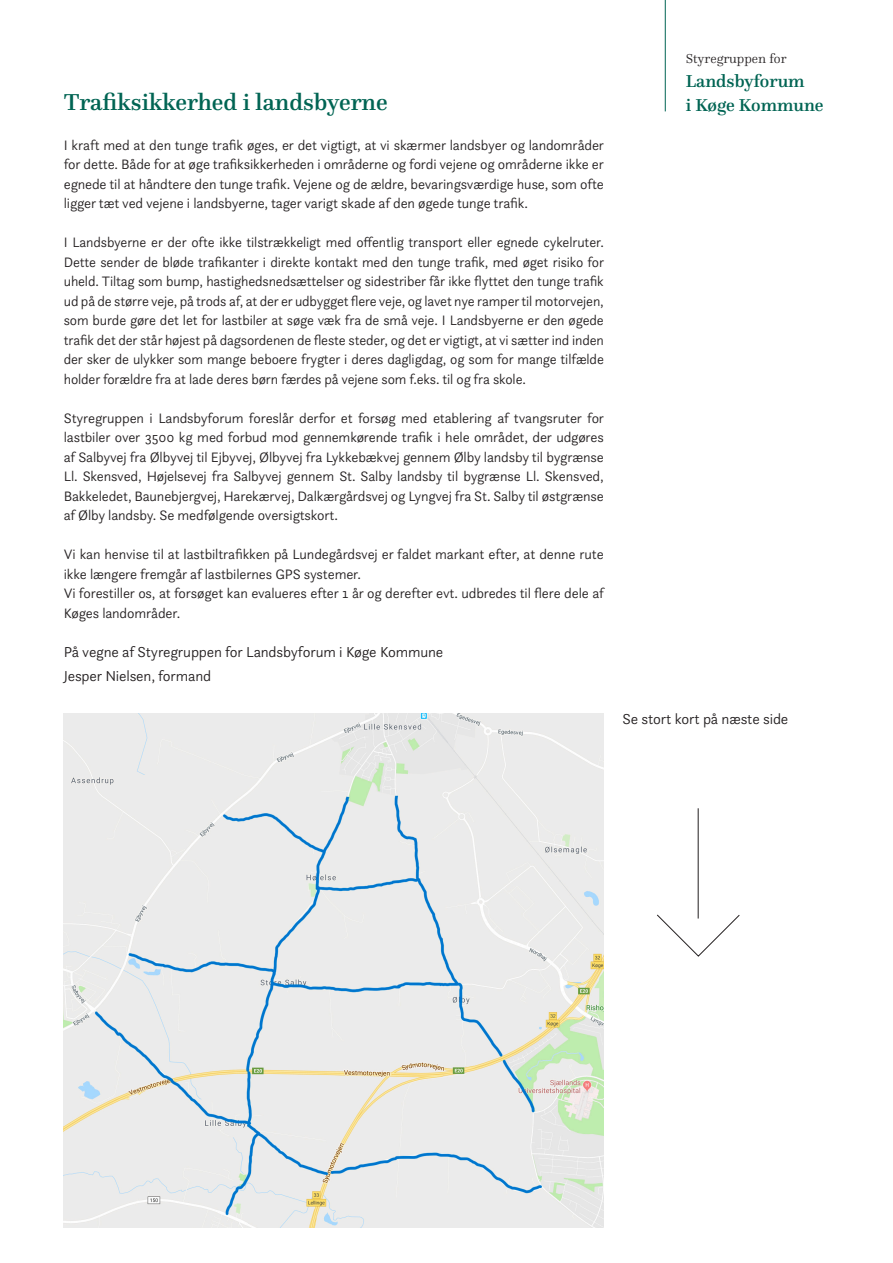
<style>
.page{position:relative;width:893px;height:1263px;background:#fff}
.page>*{position:absolute;margin:0;border:0;box-sizing:border-box;transform-origin:0 0}
.t1{font:500 24px "Questa";color:#006453}
.t2{font:500 18px "Questa";color:#006453}
.t3{font:300 15px "Questa Sans";letter-spacing:-.01em;color:#231f20}
.t4{font:300 14.25px/19.5px "Questa Sans";letter-spacing:-.01em;color:#231f20;text-align:justify}
.t5{font:300 13.5px "Questa";color:#231f20}
</style>
<div class="page">
<hr style="left:665px;top:0;width:1px;height:111px;background:#006453">
<img style="left:64px;top:713px;width:540px;height:514px">
<hr style="left:698px;top:808px;width:1px;height:110px;background:#231f20">
<svg style="left:657px;top:914px;width:83px;height:43px"></svg>
<p class="t1" style="left:64px;top:87px;width:325px">Trafiksikkerhed i landsbyerne</p>
<p class="t4" style="left:64px;top:135px;width:542px">I kraft med at den tunge trafik øges, er det vigtigt, at vi skærmer landsbyer og landområder for dette. Både for at øge trafiksikkerheden i områderne og fordi vejene og områderne ikke er egnede til at håndtere den tunge trafik. Vejene og de ældre, bevaringsværdige huse, som ofte ligger tæt ved vejene i landsbyerne, tager varigt skade af den øgede tunge trafik.</p>
<p class="t4" style="left:64px;top:232px;width:542px">I Landsbyerne er der ofte ikke tilstrækkeligt med offentlig transport eller egnede cykelruter.<br>Dette sender de bløde trafikanter i direkte kontakt med den tunge trafik, med øget risiko for uheld. Tiltag som bump, hastighedsnedsættelser og sidestriber får ikke flyttet den tunge trafik ud på de større veje, på trods af, at der er udbygget flere veje, og lavet nye ramper til motorvejen, som burde gøre det let for lastbiler at søge væk fra de små veje. I Landsbyerne er den øgede trafik det der står højest på dagsordenen de fleste steder, og det er vigtigt, at vi sætter ind inden der sker de ulykker som mange beboere frygter i deres dagligdag, og som for mange tilfælde holder forældre fra at lade deres børn færdes på vejene som f.eks. til og fra skole.</p>
<p class="t4" style="left:64px;top:408px;width:542px">Styregruppen i Landsbyforum foreslår derfor et forsøg med etablering af tvangsruter for lastbiler over 3500 kg med forbud mod gennemkørende trafik i hele området, der udgøres af Salbyvej fra Ølbyvej til Ejbyvej, Ølbyvej fra Lykkebækvej gennem Ølby landsby til bygrænse Ll. Skensved, Højelsevej fra Salbyvej gennem St. Salby landsby til bygrænse Ll. Skensved, Bakkeledet, Baunebjergvej, Harekærvej, Dalkærgårdsvej og Lyngvej fra St. Salby til østgrænse af Ølby landsby. Se medfølgende oversigtskort.</p>
<p class="t4" style="left:64px;top:544px;width:541px">Vi kan henvise til at lastbiltrafikken på Lundegårdsvej er faldet markant efter, at denne rute ikke længere fremgår af lastbilernes GPS systemer.</p>
<p class="t4" style="left:64px;top:583px;width:542px">Vi forestiller os, at forsøget kan evalueres efter 1 år og derefter evt. udbredes til flere dele af<br>Køges landområder.</p>
<p class="t3" style="left:64px;top:642px;width:381px">På vegne af Styregruppen for Landsbyforum i Køge Kommune</p>
<p class="t3" style="left:64px;top:666px;width:149px">Jesper Nielsen, formand</p>
<p class="t5" style="left:686px;top:50px;width:102px">Styregruppen for</p>
<p class="t2" style="left:686px;top:70px;width:120px">Landsbyforum</p>
<p class="t2" style="left:686px;top:94px;width:139px">i Køge Kommune</p>
<p class="t3" style="left:622px;top:710px;width:167px">Se stort kort på næste side</p>
</div>
